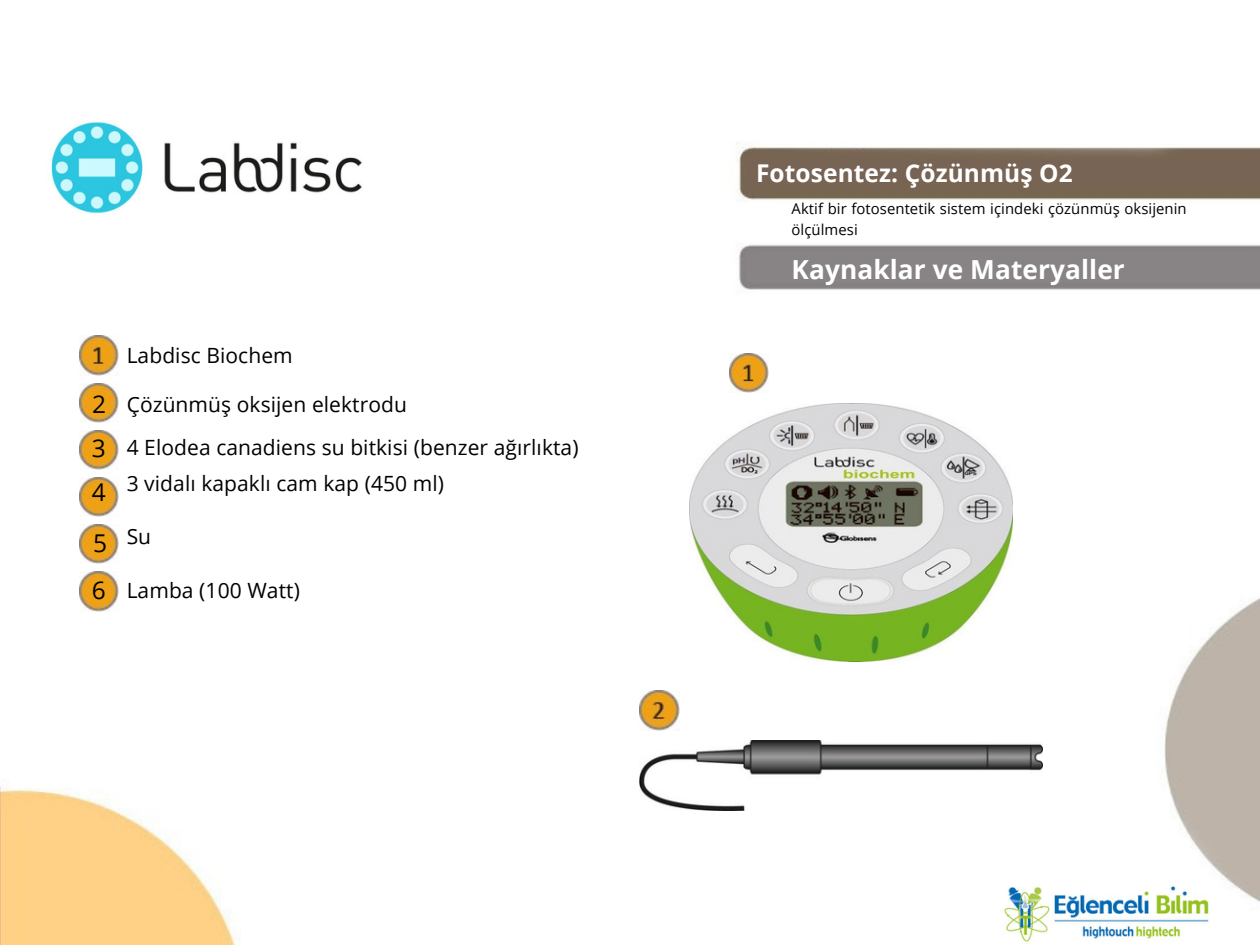
<style>
.page{position:relative;width:1260px;height:945px;background:#fff}
.page>*{position:absolute;margin:0;border:0;box-sizing:border-box;transform-origin:0 0}
.t1{font:700 26.25px "Open Sans";letter-spacing:.005em;color:#fff}
.t2{font:700 24.5px "Open Sans";letter-spacing:.005em;color:#fff}
.t3{font:24.5px "Open Sans";color:#000}
.t4{font:21px/36.8px "Open Sans";letter-spacing:.005em;color:#000}
.t5{font:14.88px/21px "Open Sans";letter-spacing:.005em;color:#000}
</style>
<div class="page">
<img style="left:0;top:122px;width:1260px;height:823px">
<img style="left:729px;top:353px;width:40px;height:40px">
<img style="left:79px;top:336px;width:40px;height:39px">
<img style="left:79px;top:430px;width:40px;height:40px">
<img style="left:79px;top:477px;width:40px;height:40px">
<img style="left:79px;top:383px;width:40px;height:39px">
<img style="left:79px;top:572px;width:40px;height:39px">
<img style="left:79px;top:524px;width:40px;height:40px">
<img style="left:640px;top:740px;width:403px;height:71px">
<img style="left:690px;top:403px;width:322px;height:259px">
<img style="left:640px;top:691px;width:39px;height:39px">
<p class="t3" style="left:92px;top:386px;width:15px">2</p>
<p class="t3" style="left:92px;top:431px;width:15px">3</p>
<p class="t3" style="left:92px;top:475px;width:15px">4</p>
<p class="t3" style="left:93px;top:526px;width:15px">5</p>
<p class="t3" style="left:92px;top:572px;width:15px">6</p>
<p class="t4" style="left:127px;top:337px;width:168px">Labdisc Biochem</p>
<h2 class="t4" style="left:127px;top:385px;width:282px">Çözünmüş oksijen elektrodu</h2>
<h1 class="t4" style="left:127px;top:428px;width:453px">4 Elodea canadiens su bitkisi (benzer ağırlıkta)<br>3 vidalı kapaklı cam kap (450 ml)</h1>
<p class="t4" style="left:127px;top:517px;width:26px">Su</p>
<p class="t4" style="left:127px;top:572px;width:175px">Lamba (100 Watt)</p>
<h1 class="t2" style="left:756px;top:156px;width:318px">Fotosentez: Çözünmüş O2</h1>
<h2 class="t5" style="left:792px;top:198px;width:397px">Aktif bir fotosentetik sistem içindeki çözünmüş oksijenin ölçülmesi</h2>
<p class="t1" style="left:792px;top:251px;width:335px">Kaynaklar ve Materyaller</p>
</div>
